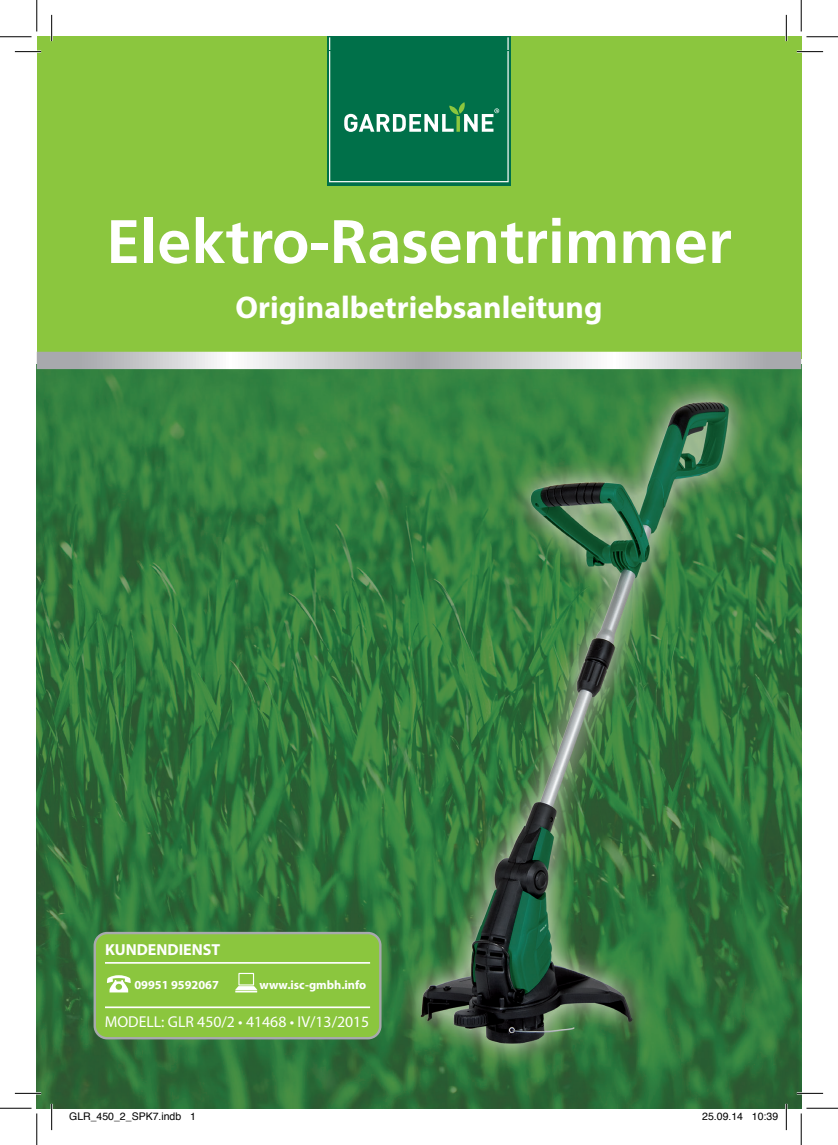
<style>
.page{position:relative;width:838px;height:1145px;background:#fff}
.page>*{position:absolute;margin:0;border:0;box-sizing:border-box;transform-origin:0 0}
.t1{font:700 61.25px "Frutiger";color:#fff}
.t2{font:700 31.5px "Myriad Pro";color:#fff}
.t3{font:700 15.92px "Myriad Pro";color:#fff}
.t4{font:15.75px "Myriad Pro";color:#fff}
.t5{font:700 12.25px "Myriad Pro";color:#fff}
.t6{font:10.5px "Helvetica";color:#000}
</style>
<div class="page">
<div style="left:37px;top:37px;width:764px;height:322px;background:#8bc63e"></div>
<img style="left:37px;top:369px;width:764px;height:739px">
<div style="left:94px;top:932px;width:287px;height:107px;background:#a8a9ad;border-radius:14px"></div>
<div style="left:96px;top:934px;width:283px;height:103px;background:#8bc63e;border-radius:11px"></div>
<svg style="left:107px;top:975px;width:24px;height:17px"></svg>
<svg style="left:235px;top:973px;width:22px;height:19px"></svg>
<hr style="left:105px;top:1006px;width:265px;height:2px;background:#fff">
<hr style="left:105px;top:962px;width:265px;height:2px;background:#fff">
<div style="left:327px;top:50px;width:183px;height:135px;background:linear-gradient(to right,#48987c,#48987c)"></div>
<svg style="left:329px;top:37px;width:179px;height:145px"></svg>
<svg style="left:40px;top:355px;width:758px;height:11px"></svg>
<div style="left:37px;top:352px;width:764px;height:17px;border:2px solid #fff"></div>
<hr style="left:15px;top:51px;width:26px;height:2px;background:#fff">
<hr style="left:796px;top:51px;width:27px;height:2px;background:#fff">
<hr style="left:15px;top:1092px;width:26px;height:2px;background:#fff">
<hr style="left:796px;top:1092px;width:27px;height:2px;background:#fff">
<hr style="left:51px;top:15px;width:2px;height:26px;background:#fff">
<hr style="left:51px;top:1104px;width:2px;height:26px;background:#fff">
<hr style="left:785px;top:15px;width:2px;height:26px;background:#fff">
<hr style="left:785px;top:1104px;width:2px;height:26px;background:#fff">
<svg style="left:15px;top:51px;width:26px;height:1px"></svg>
<svg style="left:796px;top:51px;width:27px;height:1px"></svg>
<svg style="left:15px;top:1093px;width:26px;height:1px"></svg>
<svg style="left:796px;top:1093px;width:27px;height:1px"></svg>
<svg style="left:51px;top:15px;width:1px;height:26px"></svg>
<svg style="left:51px;top:1104px;width:1px;height:26px"></svg>
<svg style="left:786px;top:15px;width:1px;height:26px"></svg>
<svg style="left:786px;top:1104px;width:1px;height:26px"></svg>
<hr style="left:0;top:36px;width:32px;height:1px;background:#000">
<hr style="left:806px;top:36px;width:31px;height:1px;background:#000">
<hr style="left:0;top:1108px;width:32px;height:1px;background:#000">
<hr style="left:806px;top:1108px;width:31px;height:1px;background:#000">
<hr style="left:36px;top:0;width:1px;height:31px;background:#000">
<hr style="left:36px;top:1113px;width:1px;height:32px;background:#000">
<hr style="left:800px;top:0;width:1px;height:31px;background:#000">
<hr style="left:800px;top:1113px;width:1px;height:32px;background:#000">
<h1 class="t1" style="left:106px;top:206px;width:627px">Elektro-Rasentrimmer</h1>
<h2 class="t2" style="left:235px;top:287px;width:368px">Originalbetriebsanleitung</h2>
<h3 class="t3" style="left:105px;top:939px;width:117px">KUNDENDIENST</h3>
<p class="t5" style="left:134px;top:977px;width:86px">09951 9592067</p>
<p class="t5" style="left:259px;top:977px;width:108px">www.isc-gmbh.info</p>
<h3 class="t4" style="left:105px;top:1012px;width:266px">MODELL: GLR 450/2 • 41468 • IV/13/2015</h3>
<p class="t6" style="left:69px;top:1108px;width:128px">GLR_450_2_SPK7.indb 1</p>
<p class="t6" style="left:702px;top:1108px;width:77px">25.09.14 10:39</p>
</div>
